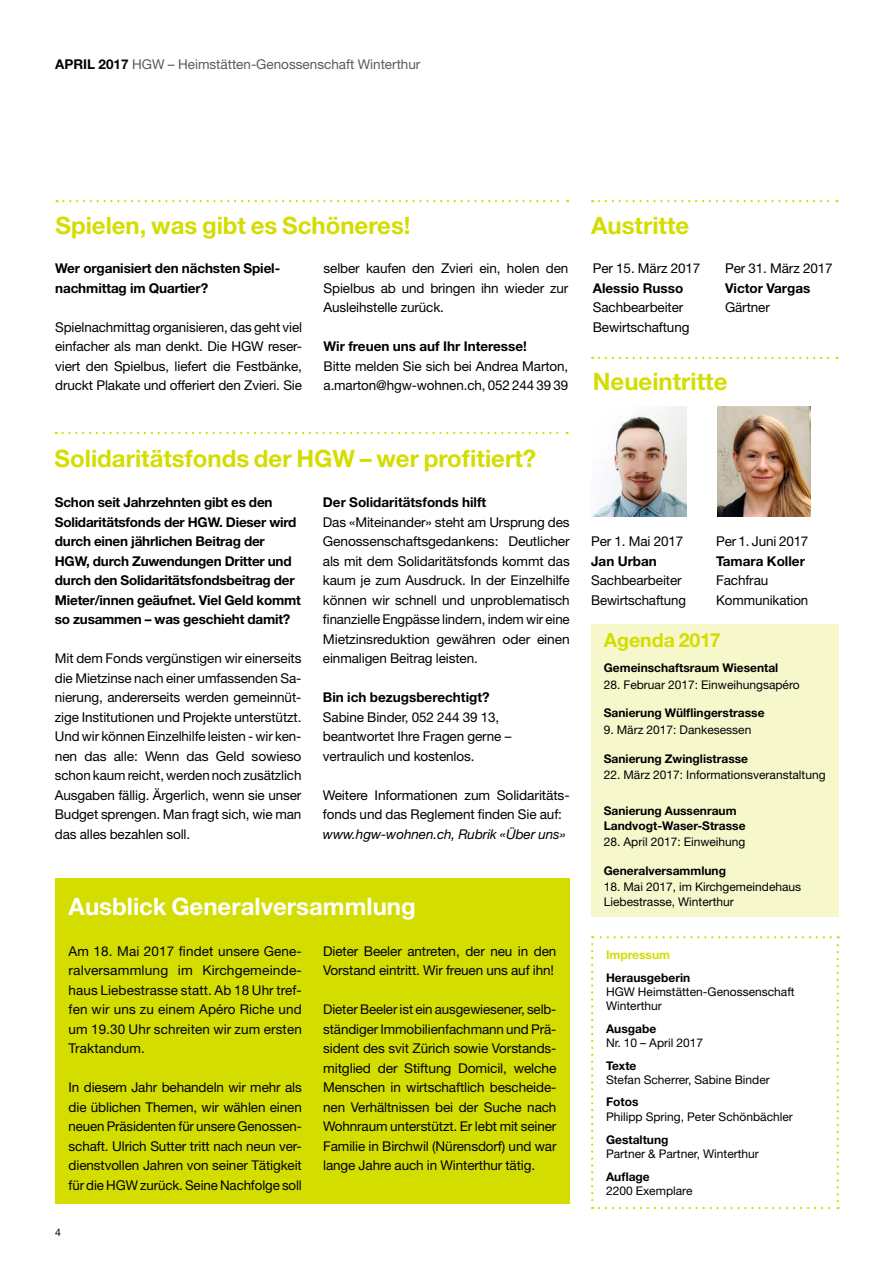
<style>
.page{position:relative;width:893px;height:1263px;background:#fff}
.page>*{position:absolute;margin:0;border:0;box-sizing:border-box;transform-origin:0 0}
.t1{font:700 24px "Helvetica Neue LT Std";color:#d4dd00}
.t2{font:700 24px "Helvetica Neue LT Std";color:#fff}
.t3{font:700 19.5px "Helvetica Neue LT Std";color:#d4dd00}
.t4{font:13.5px/19.5px "Helvetica Neue LT Std";letter-spacing:-.01em;color:#000;text-align:justify}
.t5{font:700 13.5px/19.5px "Helvetica Neue LT Std";letter-spacing:-.015em;color:#000}
.t6{font:13.5px "Helvetica Neue LT Std";color:#5a5a59}
.t7{font:italic 13.5px "Helvetica Neue LT Std";letter-spacing:-.01em;color:#000}
.t8{font:12px/15px "Helvetica Neue LT Std";color:#000}
.t9{font:700 12px/15px "Helvetica Neue LT Std";color:#000}
.t10{font:700 12px "Helvetica Neue LT Std";color:#d4dd00}
.t11{font:10.5px "Helvetica Neue LT Std";color:#000}
.s1{font-weight:700;color:#000}
</style>
<div class="page">
<div style="left:591px;top:624px;width:247px;height:293px;background:#f6f8cc"></div>
<svg style="left:591px;top:944px;width:2px;height:265px"></svg>
<svg style="left:599px;top:1207px;width:240px;height:2px"></svg>
<svg style="left:837px;top:936px;width:2px;height:265px"></svg>
<svg style="left:592px;top:936px;width:239px;height:2px"></svg>
<svg style="left:599px;top:357px;width:239px;height:2px"></svg>
<svg style="left:599px;top:200px;width:238px;height:2px"></svg>
<img style="left:592px;top:407px;width:95px;height:109px">
<img style="left:718px;top:407px;width:92px;height:109px">
<svg style="left:56px;top:432px;width:511px;height:2px"></svg>
<svg style="left:57px;top:200px;width:511px;height:2px"></svg>
<div style="left:55px;top:878px;width:515px;height:325px;background:#d4dd00"></div>
<p class="t6" style="left:55px;top:56px;width:367px"><span class="s1">APRIL 2017</span> HGW – Heimstätten-Genossenschaft Winterthur</p>
<h1 class="t1" style="left:55px;top:211px;width:357px">Spielen, was gibt es Schöneres!</h1>
<p class="t5" style="left:55px;top:258px;width:227px">Wer organisiert den nächsten Spiel&shy;nachmittag im Quartier?</p>
<p class="t4" style="left:55px;top:317px;width:248px">Spielnachmittag organisieren, das geht viel einfacher als man denkt. Die HGW reser&shy;viert den Spielbus, liefert die Festbänke, druckt Plakate und offeriert den Zvieri. Sie</p>
<p class="t4" style="left:324px;top:258px;width:246px">selber kaufen den Zvieri ein, holen den Spielbus ab und bringen ihn wieder zur Ausleihstelle zurück.</p>
<p class="t5" style="left:324px;top:336px;width:205px">Wir freuen uns auf Ihr Interesse!</p>
<p class="t4" style="left:324px;top:356px;width:246px">Bitte melden Sie sich bei Andrea Marton, a.marton@hgw-wohnen.ch, 052 244 39 39</p>
<h1 class="t1" style="left:591px;top:211px;width:100px">Austritte</h1>
<p class="t4" style="left:593px;top:258px;width:109px">Per 15. März 2017</p>
<p class="t5" style="left:593px;top:278px;width:92px">Alessio Russo</p>
<p class="t4" style="left:593px;top:297px;width:98px">Sachbearbeiter<br>Bewirtschaftung</p>
<p class="t4" style="left:725px;top:258px;width:109px">Per 31. März 2017</p>
<p class="t5" style="left:725px;top:278px;width:87px">Victor Vargas</p>
<p class="t4" style="left:725px;top:297px;width:46px">Gärtner</p>
<h1 class="t1" style="left:593px;top:367px;width:136px">Neueintritte</h1>
<h1 class="t1" style="left:55px;top:443px;width:483px">Solidaritätsfonds der HGW – wer profitiert?</h1>
<p class="t5" style="left:55px;top:492px;width:248px">Schon seit Jahrzehnten gibt es den Solidaritätsfonds der HGW. Dieser wird durch einen jährlichen Beitrag der HGW, durch Zuwendungen Dritter und durch den Solidaritätsfondsbeitrag der Mieter/innen geäufnet. Viel Geld kommt so zusammen – was geschieht damit?</p>
<p class="t4" style="left:55px;top:648px;width:248px">Mit dem Fonds vergünstigen wir einerseits die Mietzinse nach einer umfassenden Sa&shy;nierung, andererseits werden gemeinnüt&shy;zige Institutionen und Projekte unterstützt.<br>Und wir können Einzelhilfe leisten - wir ken&shy;nen das alle: Wenn das Geld sowieso schon kaum reicht, werden noch zusätzlich Ausgaben fällig. Ärgerlich, wenn sie unser Budget sprengen. Man fragt sich, wie man das alles bezahlen soll.</p>
<p class="t5" style="left:323px;top:492px;width:165px">Der Solidaritätsfonds hilft</p>
<p class="t4" style="left:323px;top:512px;width:248px">Das «Miteinander» steht am Ursprung des Genossenschaftsgedankens: Deutlicher als mit dem Solidaritätsfonds kommt das kaum je zum Ausdruck. In der Einzelhilfe können wir schnell und unproblematisch finanzielle Engpässe lindern, indem wir eine Mietzinsreduktion gewähren oder einen einmaligen Beitrag leisten.</p>
<p class="t5" style="left:323px;top:687px;width:168px">Bin ich bezugsberechtigt?</p>
<p class="t4" style="left:323px;top:707px;width:190px;text-align:left">Sabine Binder, 052 244 39 13, beantwortet Ihre Fragen gerne – vertraulich und kostenlos.</p>
<p class="t4" style="left:323px;top:785px;width:248px">Weitere Informationen zum Solidaritäts&shy;fonds und das Reglement finden Sie auf:</p>
<p class="t7" style="left:323px;top:826px;width:244px">www.hgw-wohnen.ch, Rubrik «Über uns»</p>
<h1 class="t2" style="left:69px;top:891px;width:349px">Ausblick Generalversammlung</h1>
<p class="t4" style="left:69px;top:941px;width:235px">Am 18. Mai 2017 findet unsere Gene&shy;ralversammlung im Kirchgemeinde&shy;haus Liebestrasse statt. Ab 18 Uhr tref&shy;fen wir uns zu einem Apéro Riche und um 19.30 Uhr schreiten wir zum ersten Traktandum.</p>
<p class="t4" style="left:69px;top:1077px;width:235px">In diesem Jahr behandeln wir mehr als die üblichen Themen, wir wählen einen neuen Präsidenten für unsere Genossen&shy;schaft. Ulrich Sutter tritt nach neun ver&shy;dienstvollen Jahren von seiner Tätigkeit für die HGW zurück. Seine Nachfolge soll</p>
<p class="t4" style="left:323px;top:941px;width:235px">Dieter Beeler antreten, der neu in den<br>Vorstand eintritt. Wir freuen uns auf ihn!</p>
<p class="t4" style="left:323px;top:999px;width:235px">Dieter Beeler ist ein ausgewiesener, selb&shy;ständiger Immobilienfachmann und Prä&shy;sident des svit Zürich sowie Vorstands&shy;mitglied der Stiftung Domicil, welche Menschen in wirtschaftlich bescheide&shy;nen Verhältnissen bei der Suche nach Wohnraum unterstützt. Er lebt mit seiner Familie in Birchwil (Nürensdorf) und war lange Jahre auch in Winterthur tätig.</p>
<p class="t11" style="left:55px;top:1226px;width:7px">4</p>
<p class="t4" style="left:591px;top:531px;width:94px">Per 1. Mai 2017</p>
<p class="t5" style="left:591px;top:551px;width:67px">Jan Urban</p>
<p class="t4" style="left:591px;top:570px;width:96px">Sachbearbeiter<br>Bewirtschaftung</p>
<p class="t4" style="left:716px;top:531px;width:94px">Per 1. Juni 2017</p>
<p class="t5" style="left:716px;top:551px;width:90px">Tamara Koller</p>
<p class="t4" style="left:716px;top:570px;width:94px">Fachfrau<br>Kommunikation</p>
<h2 class="t3" style="left:604px;top:628px;width:118px">Agenda 2017</h2>
<p class="t9" style="left:604px;top:660px;width:176px">Gemeinschaftsraum Wiesental</p>
<p class="t8" style="left:604px;top:677px;width:197px">28. Februar 2017: Einweihungsapéro</p>
<p class="t9" style="left:604px;top:705px;width:162px">Sanierung Wülflingerstrasse</p>
<p class="t8" style="left:604px;top:722px;width:149px">9. März 2017: Dankesessen</p>
<p class="t9" style="left:604px;top:751px;width:146px">Sanierung Zwinglistrasse</p>
<p class="t8" style="left:604px;top:767px;width:223px">22. März 2017: Informationsveranstaltung</p>
<p class="t9" style="left:604px;top:802px;width:143px">Sanierung Aussenraum<br>Landvogt-Waser-Strasse</p>
<p class="t8" style="left:604px;top:834px;width:143px">28. April 2017: Einweihung</p>
<p class="t9" style="left:604px;top:863px;width:124px">Generalversammlung</p>
<p class="t8" style="left:604px;top:879px;width:199px">18. Mai 2017, im Kirchgemeindehaus<br>Liebestrasse, Winterthur</p>
<p class="t10" style="left:606px;top:947px;width:65px">Impressum</p>
<p class="t9" style="left:606px;top:970px;width:86px">Herausgeberin</p>
<p class="t8" style="left:606px;top:984px;width:190px;line-height:14.2px">HGW Heimstätten-Genossenschaft<br>Winterthur</p>
<p class="t9" style="left:606px;top:1021px;width:52px">Ausgabe</p>
<p class="t8" style="left:606px;top:1035px;width:99px">Nr. 10 – April 2017</p>
<p class="t9" style="left:606px;top:1057px;width:32px">Texte</p>
<p class="t8" style="left:606px;top:1072px;width:165px">Stefan Scherrer, Sabine Binder</p>
<p class="t9" style="left:606px;top:1094px;width:34px">Fotos</p>
<p class="t8" style="left:606px;top:1109px;width:188px">Philipp Spring, Peter Schönbächler</p>
<p class="t9" style="left:606px;top:1132px;width:64px">Gestaltung</p>
<p class="t8" style="left:606px;top:1146px;width:154px">Partner &amp; Partner, Winterthur</p>
<p class="t9" style="left:606px;top:1168px;width:45px">Auflage</p>
<p class="t8" style="left:606px;top:1183px;width:88px">2200 Exemplare</p>
</div>
